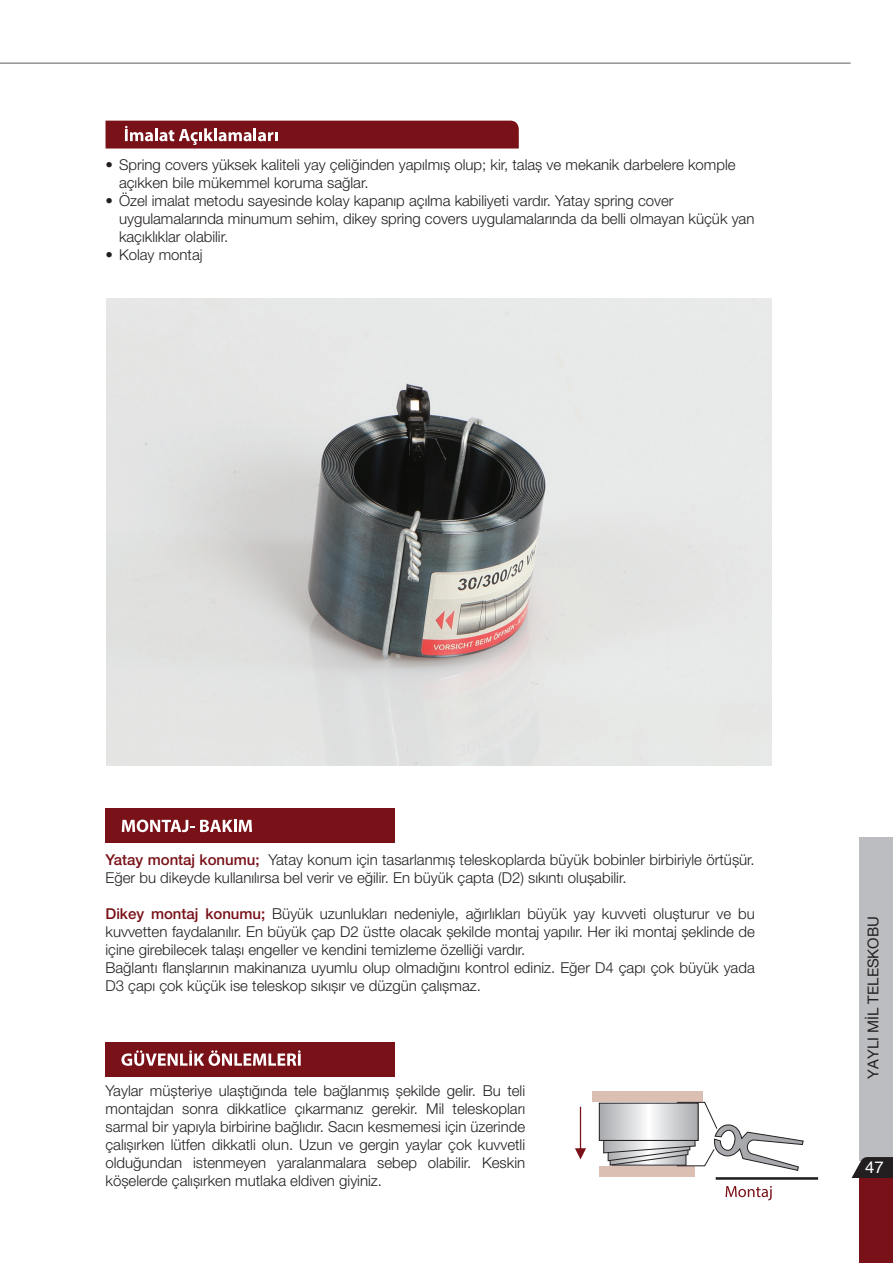
<style>
.page{position:relative;width:893px;height:1263px;background:#fff}
.page>*{position:absolute;margin:0;border:0;box-sizing:border-box;transform-origin:0 0}
.t1{font:16.5px "Helvetica";color:#fff}
.t2{font:300 15px/18px "Helvetica Neue LT Pro";color:#231f20}
.t3{font:15px "Helvetica Neue LT Pro";color:#231f20}
.s1{font-weight:500;color:#791118}
</style>
<div class="page">
<div style="left:859px;top:837px;width:34px;height:323px;background:#bcbdc0"></div>
<div style="left:859px;top:1178px;width:34px;height:85px;background:#791118"></div>
<svg style="left:851px;top:1157px;width:42px;height:21px"></svg>
<hr style="left:0;top:63px;width:850px;height:1px;background:#939598">
<svg style="left:106px;top:121px;width:413px;height:28px;background:#85272d"></svg>
<div style="left:106px;top:808px;width:289px;height:34px;background:#791118"></div>
<svg style="left:122px;top:820px;width:130px;height:12px"></svg>
<div style="left:106px;top:1042px;width:289px;height:34px;background:#791118"></div>
<svg style="left:121px;top:1050px;width:180px;height:16px"></svg>
<hr style="left:716px;top:1177px;width:102px;height:3px;background:#231f20">
<div style="left:599px;top:1103px;width:99px;height:37px;border:1px solid #231f20"></div>
<svg style="left:575px;top:1107px;width:11px;height:52px"></svg>
<div style="left:599px;top:1166px;width:96px;height:11px;background:#dcbfb3"></div>
<div style="left:592px;top:1091px;width:111px;height:11px;background:#dcbfb3"></div>
<svg style="left:603px;top:1101px;width:201px;height:70px"></svg>
<svg style="left:726px;top:1186px;width:46px;height:14px"></svg>
<img style="left:106px;top:298px;width:666px;height:468px">
<p class="t2" style="left:119px;top:155px;width:618px;text-indent:-14px">• Spring covers yüksek kaliteli yay çeliğinden yapılmış olup; kir, talaş ve mekanik darbelere komple açıkken bile mükemmel koruma sağlar.</p>
<p class="t2" style="left:119px;top:191px;width:637px;text-indent:-14px">• Özel imalat metodu sayesinde kolay kapanıp açılma kabiliyeti vardır. Yatay spring cover uygulamalarında minumum sehim, dikey spring covers uygulamalarında da belli olmayan küçük yan kaçıklıklar olabilir.</p>
<p class="t2" style="left:106px;top:245px;width:99px">• Kolay montaj</p>
<p class="t2" style="left:106px;top:850px;width:651px"><span class="s1">Yatay montaj konumu;</span> Yatay konum için tasarlanmış teleskoplarda büyük bobinler birbiriyle örtüşür.<br>Eğer bu dikeyde kullanılırsa bel verir ve eğilir. En büyük çapta (D2) sıkıntı oluşabilir.</p>
<p class="t2" style="left:106px;top:904px;width:651px"><span class="s1">Dikey montaj konumu;</span> Büyük uzunlukları nedeniyle, ağırlıkları büyük yay kuvveti oluşturur ve bu kuvvetten faydalanılır. En büyük çap D2 üstte olacak şekilde montaj yapılır. Her iki montaj şeklinde de içine girebilecek talaşı engeller ve kendini temizleme özelliği vardır.<br>Bağlantı flanşlarının makinanıza uyumlu olup olmadığını kontrol ediniz. Eğer D4 çapı çok büyük yada D3 çapı çok küçük ise teleskop sıkışır ve düzgün çalışmaz.</p>
<p class="t2" style="left:106px;top:1081px;width:421px;text-align:justify">Yaylar müşteriye ulaştığında tele bağlanmış şekilde gelir. Bu teli montajdan sonra dikkatlice çıkarmanız gerekir. Mil teleskopları sarmal bir yapıyla birbirine bağlıdır. Sacın kesmemesi için üzerinde çalışırken lütfen dikkatli olun. Uzun ve gergin yaylar çok kuvvetli olduğundan istenmeyen yaralanmalara sebep olabilir. Keskin köşelerde çalışırken mutlaka eldiven giyiniz.</p>
<p class="t3" style="left:864px;top:1078px;width:164px;rotate:-90deg">YAYLI MİL TELESKOBU</p>
<p class="t1" style="left:865px;top:1157px;width:20px">47</p>
</div>
